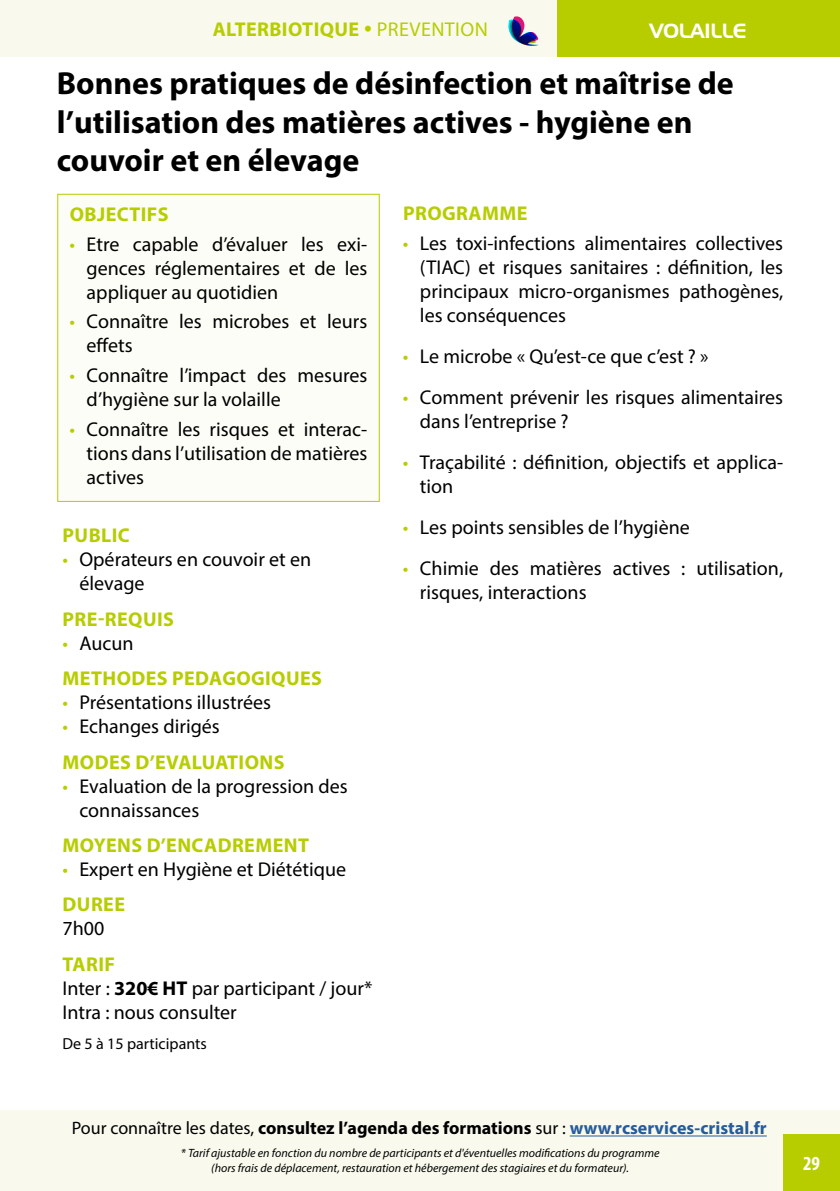
<style>
.page{position:relative;width:840px;height:1191px;background:#fff}
.page>*{position:absolute;margin:0;border:0;box-sizing:border-box;transform-origin:0 0}
.t1{font:700 32px/38.4px "Myriad Pro";color:#000}
.t2{font:20px/24px "Myriad Pro";color:#000}
.t3{font:700 20px/35.4px "Myriad Pro";letter-spacing:.02em;color:#b7cd00}
.t4{font:20px "Aero Regular SWFTE";color:#fff}
.t5{font:700 condensed 20px "Myriad Pro";color:#fff}
.t6{font:700 18px "Myriad Pro";color:#000}
.t7{font:16px "Myriad Pro";color:#000}
.t8{font:italic 12px/14.4px "Myriad Pro";color:#000;text-align:center}
.s1{font-weight:400}
.s2{color:#b7cd00}
.s3{font-weight:400;color:#000}
.s4{font-weight:700;color:#b7cd00}
.s5{font-weight:700}
.s6{color:#275b9b}
</style>
<div class="page">
<div style="left:0;top:1110px;width:839px;height:81px;background:#f9faed"></div>
<div style="left:556px;top:0;width:283px;height:57px;background:#b7cd00"></div>
<div style="left:782px;top:1134px;width:57px;height:57px;background:#b7cd00"></div>
<hr style="left:569px;top:1135px;width:197px;height:1px;background:#275b9b">
<div style="left:0;top:0;width:556px;height:57px;background:#f9faed"></div>
<div style="left:58px;top:194px;width:321px;height:307px;background:#fcfdf7"></div>
<div style="left:57px;top:194px;width:322px;height:308px;border:1px solid #b7cd00"></div>
<svg style="left:508px;top:16px;width:31px;height:30px"></svg>
<p class="t3" style="left:212px;top:11px;width:276px">ALTERBIOTIQUE • <span class="s1">PREVENTION</span></p>
<p class="t4" style="left:649px;top:19px;width:99px">VOLAILLE</p>
<h1 class="t1" style="left:57px;top:63px;width:678px">Bonnes pratiques de désinfection et maîtrise de l’utilisation des matières actives - hygiène en couvoir et en élevage</h1>
<p class="t3" style="left:70px;top:196px;width:100px">OBJECTIFS</p>
<p class="t2" style="left:87px;top:232px;width:282px;text-align:justify;text-indent:-17px"><span class="s2">•</span> Etre capable d’évaluer les exi&shy;gences réglementaires et de les appliquer au quotidien</p>
<p class="t2" style="left:87px;top:309px;width:282px;text-indent:-17px"><span class="s2">•</span> Connaître les microbes et leurs effets</p>
<p class="t2" style="left:87px;top:363px;width:282px;text-indent:-17px"><span class="s2">•</span> Connaître l’impact des mesures d’hygiène sur la volaille</p>
<p class="t2" style="left:87px;top:417px;width:282px;text-align:justify;text-indent:-17px"><span class="s2">•</span> Connaître les risques et interac&shy;tions dans l’utilisation de matières actives</p>
<p class="t3" style="left:403px;top:195px;width:126px">PROGRAMME</p>
<p class="t2" style="left:420px;top:231px;width:364px;text-align:justify;text-indent:-17px"><span class="s2">•</span> Les toxi-infections alimentaires collectives (TIAC) et risques sanitaires : définition, les principaux micro-organismes pathogènes, les conséquences</p>
<p class="t2" style="left:403px;top:344px;width:307px"><span class="s2">•</span> Le microbe « Qu’est-ce que c’est ? »</p>
<p class="t2" style="left:420px;top:385px;width:364px;text-indent:-17px"><span class="s2">•</span> Comment prévenir les risques alimentaires dans l’entreprise ?</p>
<p class="t2" style="left:420px;top:450px;width:364px;text-indent:-17px"><span class="s2">•</span> Traçabilité : définition, objectifs et applica&shy;tion</p>
<p class="t2" style="left:403px;top:515px;width:288px"><span class="s2">•</span> Les points sensibles de l’hygiène</p>
<p class="t2" style="left:420px;top:556px;width:364px;text-indent:-17px"><span class="s2">•</span> Chimie des matières actives : utilisation, risques, interactions</p>
<p class="t3" style="left:63px;top:517px;width:69px">PUBLIC</p>
<p class="t2" style="left:79px;top:547px;width:233px;text-indent:-17px"><span class="s2">•</span> Opérateurs en couvoir et en élevage</p>
<p class="t3" style="left:63px;top:600px;width:113px">PRE-REQUIS</p>
<p class="t3" style="left:62px;top:624px;width:261px"><span class="s1">•</span> <span class="s3">Aucun<br></span>METHODES PEDAGOGIQUES</p>
<p class="t2" style="left:62px;top:690px;width:210px"><span class="s2">•</span> Présentations illustrées</p>
<p class="t3" style="left:62px;top:708px;width:223px"><span class="s1">•</span> <span class="s3">Echanges dirigés<br></span>MODES D’EVALUATIONS</p>
<p class="t2" style="left:79px;top:773px;width:270px;text-indent:-17px"><span class="s2">•</span> Evaluation de la progression des connaissances</p>
<p class="t3" style="left:63px;top:827px;width:248px">MOYENS D’ENCADREMENT</p>
<p class="t2" style="left:62px;top:851px;width:285px;line-height:35.4px"><span class="s2">•</span> Expert en Hygiène et Diététique<br><span class="s4">DUREE</span></p>
<p class="t2" style="left:62px;top:916px;width:43px">7h00</p>
<p class="t2" style="left:62px;top:951px;width:311px"><span class="s4">TARIF<br></span>Inter : <span class="s5">320€ HT</span> par participant / jour*<br>Intra : nous consulter</p>
<p class="t7" style="left:62px;top:1034px;width:146px">De 5 à 15 participants</p>
<p class="t6" style="left:72px;top:1116px;width:696px"><span class="s1">Pour connaître les dates,</span> consultez l’agenda des formations <span class="s1">sur :</span> <span class="s6">www.rcservices-cristal.fr</span></p>
<p class="t8" style="left:181px;top:1145px;width:480px">* Tarif ajustable en fonction du nombre de participants et d'éventuelles modifications du programme (hors frais de déplacement, restauration et hébergement des stagiaires et du formateur).</p>
<p class="t5" style="left:802px;top:1151px;width:19px">29</p>
</div>
